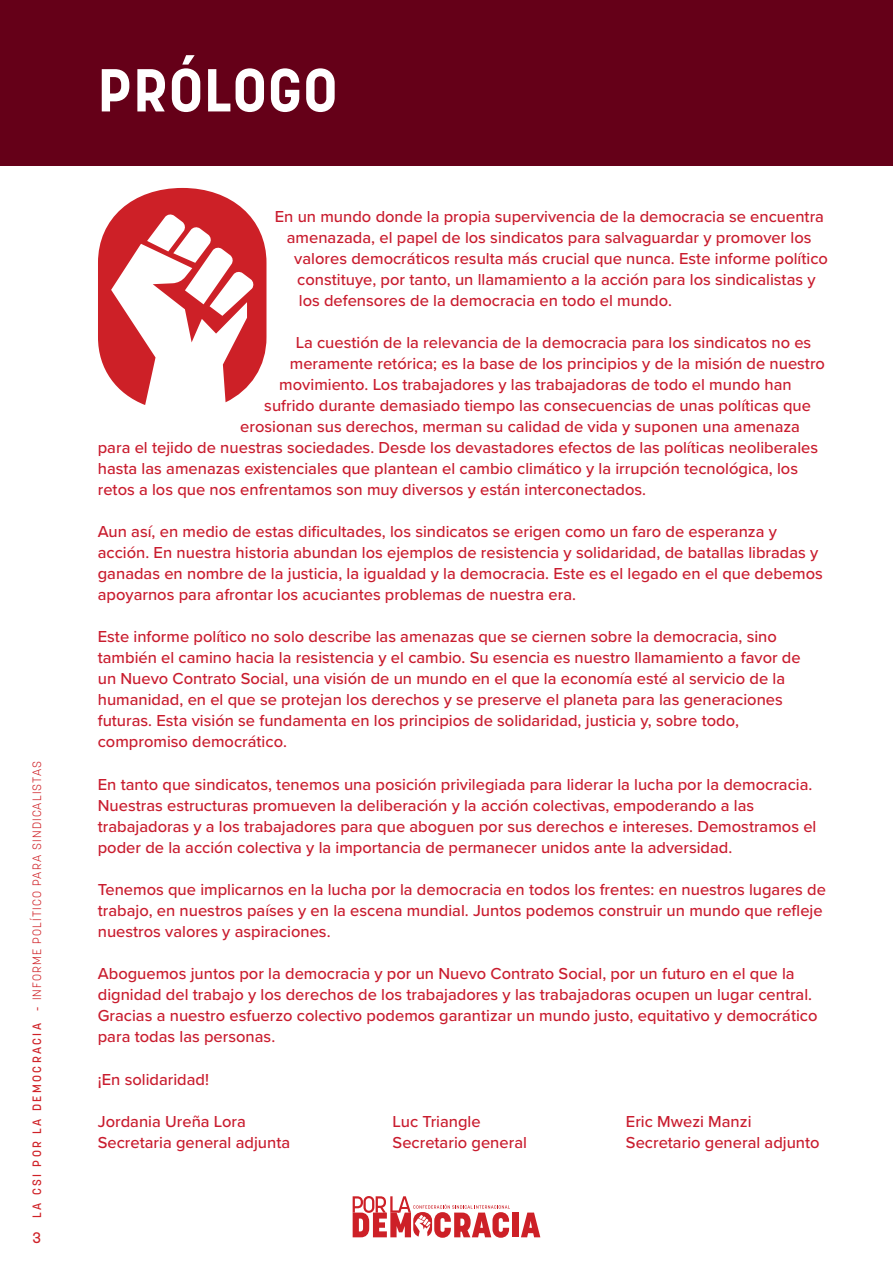
<style>
.page{position:relative;width:893px;height:1263px;background:#fff}
.page>*{position:absolute;margin:0;border:0;box-sizing:border-box;transform-origin:0 0}
.t1{font:700 60px "Korolev";letter-spacing:.025em;color:#fff}
.t2{font:500 16.5px/21px "Proxima Nova";color:#c91c2e}
.t3{font:500 15px "Korolev";color:#cf2127}
.t4{font:300 12px "Korolev";letter-spacing:.1em;color:#cf2127}
.s1{font-weight:500}
</style>
<div class="page">
<div style="left:0;top:0;width:893px;height:166px;background:#650018"></div>
<div style="left:512px;top:1212px;width:7px;height:25px;background:#cd2027"></div>
<svg style="left:521px;top:1212px;width:19px;height:25px"></svg>
<svg style="left:353px;top:1196px;width:157px;height:42px"></svg>
<svg style="left:98px;top:188px;width:168px;height:217px"></svg>
<p class="t4" style="left:29px;top:1218px;width:458px;rotate:-90deg"><span class="s1">LA CSI POR LA DEMOCRACIA -</span> INFORME POLÍTICO PARA SINDICALISTAS</p>
<p class="t3" style="left:32px;top:1228px;width:10px">3</p>
<h1 class="t1" style="left:98px;top:52px;width:241px">PRÓLOGO</h1>
<p class="t2" style="left:275px;top:205px;width:551px">En un mundo donde la propia supervivencia de la democracia se encuentra</p>
<p class="t2" style="left:287px;top:226px;width:526px">amenazada, el papel de los sindicatos para salvaguardar y promover los</p>
<p class="t2" style="left:294px;top:247px;width:535px">valores democráticos resulta más crucial que nunca. Este informe político</p>
<p class="t2" style="left:297px;top:268px;width:520px">constituye, por tanto, un llamamiento a la acción para los sindicalistas y</p>
<p class="t2" style="left:299px;top:289px;width:375px">los defensores de la democracia en todo el mundo.</p>
<p class="t2" style="left:296px;top:331px;width:517px">La cuestión de la relevancia de la democracia para los sindicatos no es</p>
<p class="t2" style="left:290px;top:352px;width:537px">meramente retórica; es la base de los principios y de la misión de nuestro</p>
<p class="t2" style="left:279px;top:373px;width:514px">movimiento. Los trabajadores y las trabajadoras de todo el mundo han</p>
<p class="t2" style="left:264px;top:394px;width:548px">sufrido durante demasiado tiempo las consecuencias de unas políticas que</p>
<p class="t2" style="left:240px;top:415px;width:561px">erosionan sus derechos, merman su calidad de vida y suponen una amenaza</p>
<p class="t2" style="left:98px;top:436px;width:722px">para el tejido de nuestras sociedades. Desde los devastadores efectos de las políticas neoliberales</p>
<p class="t2" style="left:98px;top:457px;width:702px">hasta las amenazas existenciales que plantean el cambio climático y la irrupción tecnológica, los</p>
<p class="t2" style="left:98px;top:478px;width:550px">retos a los que nos enfrentamos son muy diversos y están interconectados.</p>
<p class="t2" style="left:98px;top:520px;width:726px">Aun así, en medio de estas dificultades, los sindicatos se erigen como un faro de esperanza y acción. En nuestra historia abundan los ejemplos de resistencia y solidaridad, de batallas libradas y ganadas en nombre de la justicia, la igualdad y la democracia. Este es el legado en el que debemos apoyarnos para afrontar los acuciantes problemas de nuestra era.</p>
<p class="t2" style="left:98px;top:626px;width:704px">Este informe político no solo describe las amenazas que se ciernen sobre la democracia, sino también el camino hacia la resistencia y el cambio. Su esencia es nuestro llamamiento a favor de un Nuevo Contrato Social, una visión de un mundo en el que la economía esté al servicio de la humanidad, en el que se protejan los derechos y se preserve el planeta para las generaciones futuras. Esta visión se fundamenta en los principios de solidaridad, justicia y, sobre todo, compromiso democrático.</p>
<p class="t2" style="left:98px;top:773px;width:720px">En tanto que sindicatos, tenemos una posición privilegiada para liderar la lucha por la democracia.<br>Nuestras estructuras promueven la deliberación y la acción colectivas, empoderando a las trabajadoras y a los trabajadores para que aboguen por sus derechos e intereses. Demostramos el poder de la acción colectiva y la importancia de permanecer unidos ante la adversidad.</p>
<p class="t2" style="left:98px;top:878px;width:730px">Tenemos que implicarnos en la lucha por la democracia en todos los frentes: en nuestros lugares de trabajo, en nuestros países y en la escena mundial. Juntos podemos construir un mundo que refleje nuestros valores y aspiraciones.</p>
<p class="t2" style="left:98px;top:963px;width:721px">Aboguemos juntos por la democracia y por un Nuevo Contrato Social, por un futuro en el que la dignidad del trabajo y los derechos de los trabajadores y las trabajadoras ocupen un lugar central.<br>Gracias a nuestro esfuerzo colectivo podemos garantizar un mundo justo, equitativo y democrático para todas las personas.</p>
<p class="t2" style="left:98px;top:1068px;width:113px">¡En solidaridad!</p>
<p class="t2" style="left:98px;top:1110px;width:194px">Jordania Ureña Lora<br>Secretaria general adjunta</p>
<p class="t2" style="left:393px;top:1110px;width:136px">Luc Triangle<br>Secretario general</p>
<p class="t2" style="left:626px;top:1110px;width:195px">Eric Mwezi Manzi<br>Secretario general adjunto</p>
</div>
